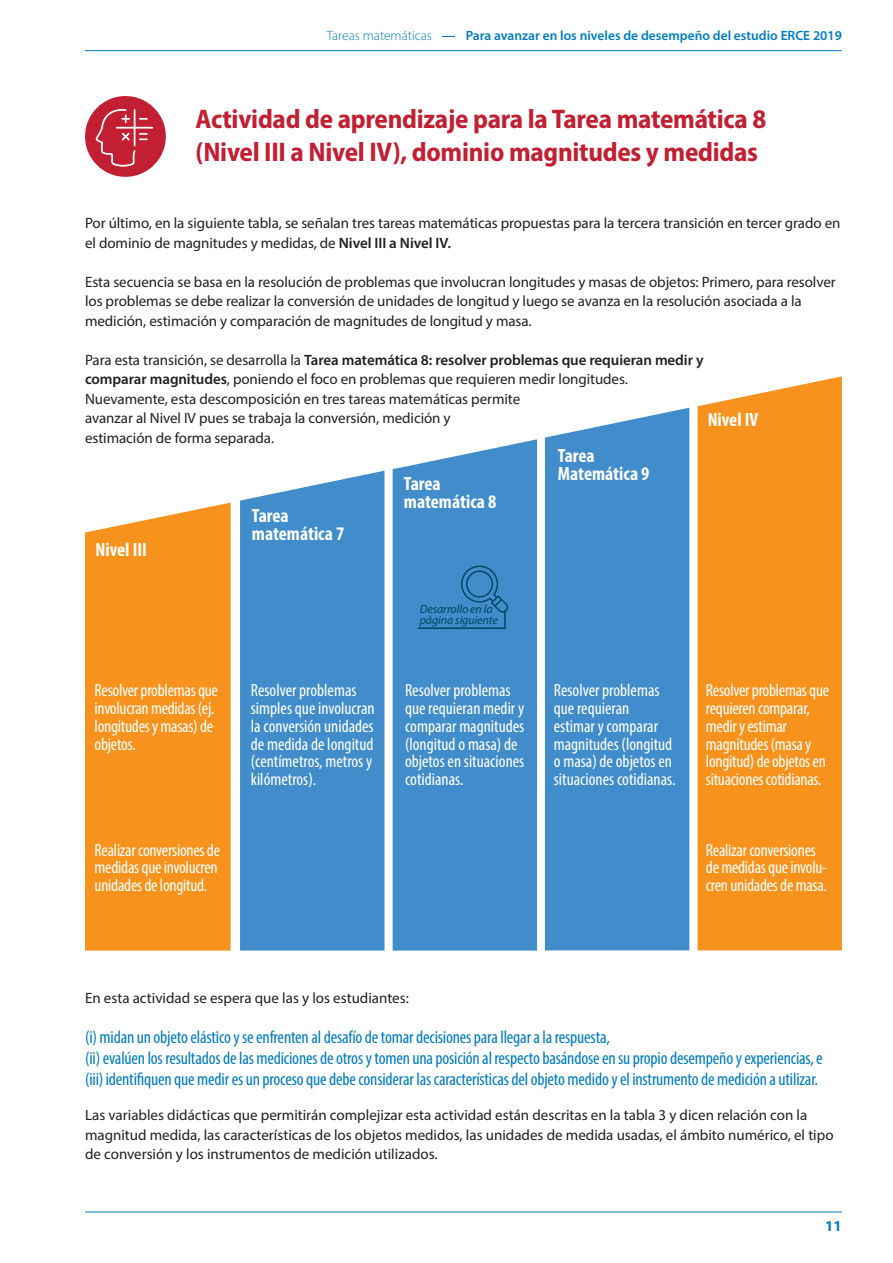
<style>
.page{position:relative;width:893px;height:1263px;background:#fff}
.page>*{position:absolute;margin:0;border:0;box-sizing:border-box;transform-origin:0 0}
.t1{font:700 semi-condensed 27px/32.4px "Myriad Pro";letter-spacing:-.01em;color:#c21f32}
.t2{font:700 condensed 19.35px "Myriad Pro";color:#fff}
.t3{font:condensed 18px "Myriad Pro";letter-spacing:-.01em;color:#007cc2}
.t4{font:condensed 17.7px/17.7px "Myriad Pro";letter-spacing:-.015em;color:#fff}
.t5{font:15px/19.5px "Myriad Pro";letter-spacing:-.005em;color:#231f20}
.t6{font:700 15px "Myriad Pro";color:#007cc2}
.t7{font:600 13.5px "Myriad Pro";color:#007cc2}
.t8{font:italic 12px/10.5px "Myriad Pro";letter-spacing:-.01em;color:#004563}
.s1{font-weight:300}
.s2{font-weight:600}
</style>
<div class="page">
<div style="left:85px;top:96px;width:81px;height:81px;background:#c21f32;border-radius:50%"></div>
<svg style="left:96px;top:109px;width:57px;height:58px"></svg>
<div style="left:85px;top:503px;width:146px;height:447px;background:#f7931d"></div>
<div style="left:240px;top:471px;width:144px;height:479px;background:#418dcb"></div>
<div style="left:545px;top:408px;width:144px;height:542px;background:#418dcb"></div>
<div style="left:393px;top:439px;width:144px;height:511px;background:#418dcb"></div>
<div style="left:697px;top:376px;width:145px;height:574px;background:#f7931d"></div>
<svg style="left:417px;top:564px;width:92px;height:66px;background:#3b86c2"></svg>
<hr style="left:85px;top:1211px;width:757px;height:1px;background:#007cc2">
<hr style="left:85px;top:50px;width:757px;height:1px;background:#007cc2">
<p class="t7" style="left:327px;top:27px;width:517px"><span class="s1">Tareas matemáticas -</span> Para avanzar en los niveles de desempeño del estudio ERCE 2019</p>
<p class="t1" style="left:196px;top:102px;width:572px">Actividad de aprendizaje para la Tarea matemática 8 (Nivel III a Nivel IV), dominio magnitudes y medidas</p>
<p class="t5" style="left:85px;top:213px;width:757px">Por último, en la siguiente tabla, se señalan tres tareas matemáticas propuestas para la tercera transición en tercer grado en el dominio de magnitudes y medidas, de <span class="s2">Nivel III a Nivel IV.</span></p>
<p class="t5" style="left:85px;top:272px;width:752px">Esta secuencia se basa en la resolución de problemas que involucran longitudes y masas de objetos: Primero, para resolver los problemas se debe realizar la conversión de unidades de longitud y luego se avanza en la resolución asociada a la medición, estimación y comparación de magnitudes de longitud y masa.</p>
<p class="t5" style="left:85px;top:350px;width:620px">Para esta transición, se desarrolla la <span class="s2">Tarea matemática 8: resolver problemas que requieran medir y comparar magnitudes</span>, poniendo el foco en problemas que requieren medir longitudes.<br>Nuevamente, esta descomposición en tres tareas matemáticas permite<br>avanzar al Nivel IV pues se trabaja la conversión, medición y<br>estimación de forma separada.</p>
<p class="t2" style="left:708px;top:407px;width:52px">Nivel IV</p>
<p class="t2" style="left:96px;top:538px;width:53px">Nivel III</p>
<p class="t4" style="left:95px;top:681px;width:125px">Resolver problemas que involucran medidas (ej. longitudes y masas) de objetos.</p>
<p class="t4" style="left:95px;top:841px;width:127px">Realizar conversiones de medidas que involucren unidades de longitud.</p>
<p class="t2" style="left:252px;top:504px;width:38px">Tarea</p>
<p class="t2" style="left:252px;top:521px;width:94px">matemática 7</p>
<p class="t2" style="left:404px;top:471px;width:38px">Tarea</p>
<p class="t2" style="left:404px;top:489px;width:94px">matemática 8</p>
<p class="t8" style="left:420px;top:604px;width:80px">Desarrollo en la página siguiente</p>
<p class="t2" style="left:558px;top:444px;width:38px">Tarea</p>
<p class="t2" style="left:558px;top:461px;width:93px">Matemática 9</p>
<p class="t4" style="left:251px;top:681px;width:125px">Resolver problemas simples que involucran la conversión unidades de medida de longitud (centímetros, metros y kilómetros).</p>
<p class="t4" style="left:405px;top:681px;width:121px">Resolver problemas que requieran medir y comparar magnitudes (longitud o masa) de objetos en situaciones cotidianas.</p>
<p class="t4" style="left:554px;top:681px;width:123px">Resolver problemas que requieran<br>estimar y comparar magnitudes (longitud o masa) de objetos en situaciones cotidianas.</p>
<p class="t4" style="left:706px;top:681px;width:125px">Resolver problemas que requieren comparar, medir y estimar magnitudes (masa y longitud) de objetos en situaciones cotidianas.</p>
<p class="t4" style="left:706px;top:841px;width:123px">Realizar conversiones de medidas que involu&shy;cren unidades de masa.</p>
<p class="t5" style="left:85px;top:987px;width:325px">En esta actividad se espera que las y los estudiantes:</p>
<p class="t3" style="left:85px;top:1026px;width:526px">(i) midan un objeto elástico y se enfrenten al desafío de tomar decisiones para llegar a la respuesta,</p>
<p class="t3" style="left:85px;top:1047px;width:739px">(ii) evalúen los resultados de las mediciones de otros y tomen una posición al respecto basándose en su propio desempeño y experiencias, e</p>
<p class="t3" style="left:85px;top:1068px;width:735px">(iii) identifiquen que medir es un proceso que debe considerar las características del objeto medido y el instrumento de medición a utilizar.</p>
<p class="t5" style="left:85px;top:1105px;width:750px">Las variables didácticas que permitirán complejizar esta actividad están descritas en la tabla 3 y dicen relación con la magnitud medida, las características de los objetos medidos, las unidades de medida usadas, el ámbito numérico, el tipo de conversión y los instrumentos de medición utilizados.</p>
<p class="t6" style="left:825px;top:1216px;width:18px">11</p>
</div>
